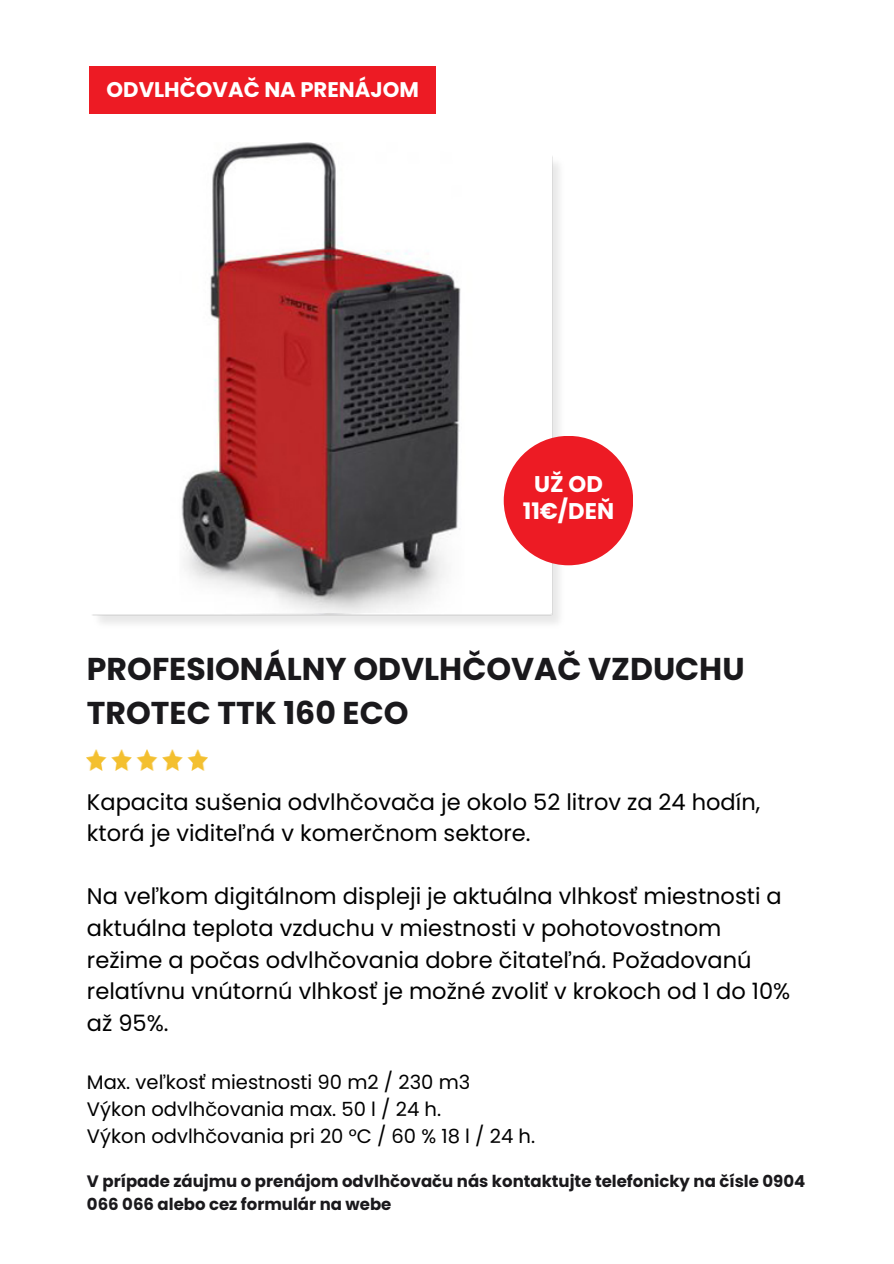
<style>
.page{position:relative;width:894px;height:1264px;background:#fff}
.page>*{position:absolute;margin:0;border:0;box-sizing:border-box;transform-origin:0 0}
.t1{font:700 31.5px "Poppins";color:#1a191c}
.t2{font:700 22.65px "Poppins";color:#fff}
.t3{font:22.5px/31.5px "Poppins";color:#000}
.t4{font:700 21.15px "Poppins";color:#fff}
.t5{font:19.5px "Poppins";color:#000}
.t6{font:700 16.5px/22.5px "Poppins";color:#1a191c}
</style>
<div class="page">
<img style="left:92px;top:156px;width:476px;height:468px">
<div style="left:89px;top:66px;width:347px;height:48px;background:#ed1b24"></div>
<img style="left:87px;top:749px;width:120px;height:21px">
<img style="left:92px;top:143px;width:459px;height:469px">
<div style="left:503px;top:436px;width:130px;height:129px;background:#ed1b24;border-radius:50%"></div>
<p class="t4" style="left:107px;top:75px;width:313px">ODVLHČOVAČ NA PRENÁJOM</p>
<p class="t2" style="left:534px;top:468px;width:70px">UŽ OD</p>
<p class="t2" style="left:522px;top:495px;width:93px">11€/DEŇ</p>
<p class="t1" style="left:87px;top:646px;width:659px">PROFESIONÁLNY ODVLHČOVAČ VZDUCHU</p>
<p class="t1" style="left:87px;top:690px;width:323px">TROTEC TTK 160 ECO</p>
<p class="t3" style="left:87px;top:786px;width:674px">Kapacita sušenia odvlhčovača je okolo 52 litrov za 24 hodín, ktorá je viditeľná v komerčnom sektore.</p>
<p class="t3" style="left:87px;top:880px;width:704px">Na veľkom digitálnom displeji je aktuálna vlhkosť miestnosti a aktuálna teplota vzduchu v miestnosti v pohotovostnom režime a počas odvlhčovania dobre čitateľná. Požadovanú relatívnu vnútornú vlhkosť je možné zvoliť v krokoch od 1 do 10% až 95%.</p>
<p class="t5" style="left:87px;top:1068px;width:385px">Max. veľkosť miestnosti 90 m2 / 230 m3</p>
<p class="t5" style="left:87px;top:1095px;width:355px">Výkon odvlhčovania max. 50 l / 24 h.</p>
<p class="t5" style="left:87px;top:1122px;width:449px">Výkon odvlhčovania pri 20 °C / 60 % 18 l / 24 h.</p>
<p class="t6" style="left:87px;top:1170px;width:719px">V prípade záujmu o prenájom odvlhčovaču nás kontaktujte telefonicky na čísle 0904<br>066 066 alebo cez formulár na webe</p>
</div>
